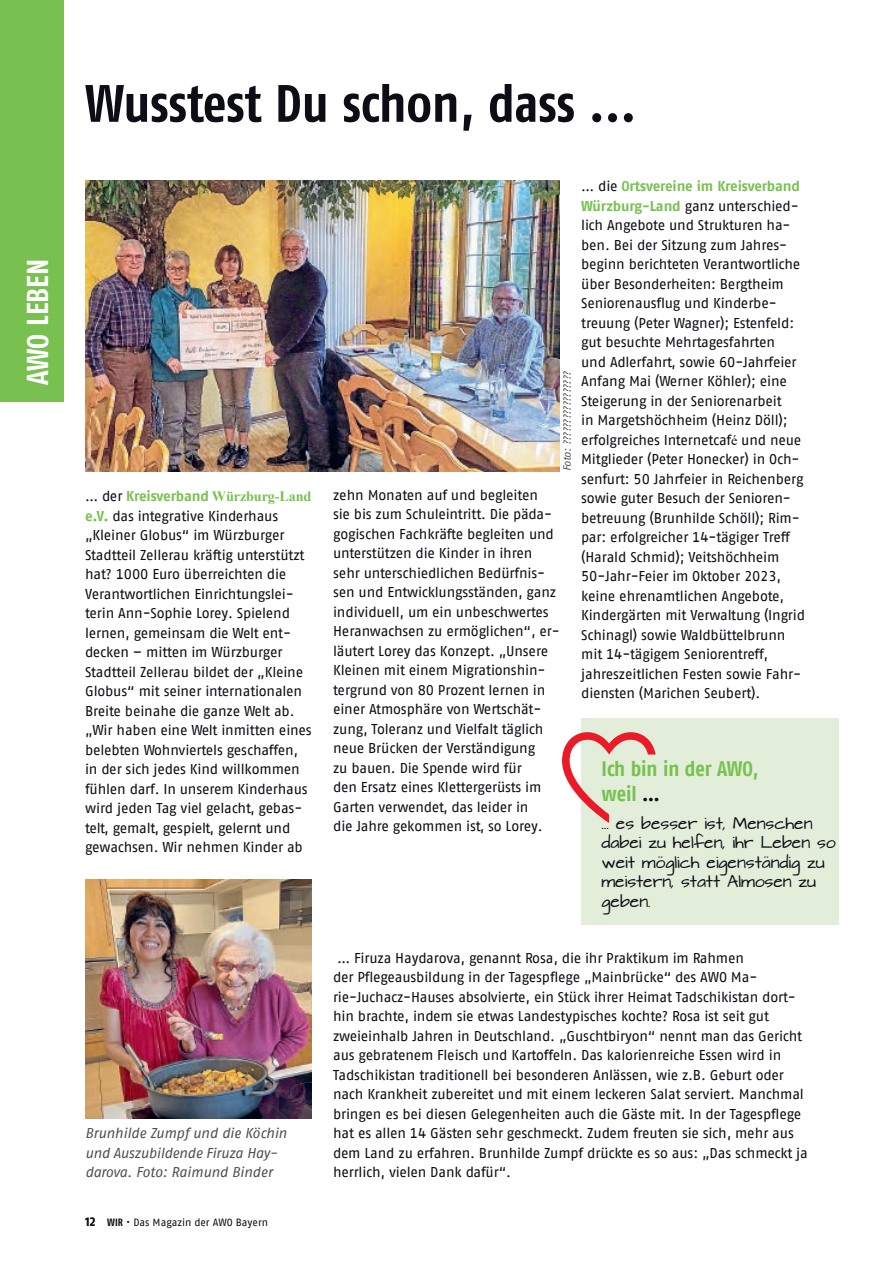
<style>
.page{position:relative;width:893px;height:1263px;background:#fff}
.page>*{position:absolute;margin:0;border:0;box-sizing:border-box;transform-origin:0 0}
.t1{font:700 52.5px "AWO Fago Cond";letter-spacing:-.005em;color:#0d0e15}
.t2{font:700 30px "AWO Fago Cond";color:#fff}
.t3{font:700 21px/24.8px "AWO Fago Cond";letter-spacing:-.005em;color:#78c150}
.t4{font:14.25px/19.5px "AWO Fago Office";letter-spacing:-.01em;color:#0d0e15}
.t5{font:14.25px/19.5px "Architects Daughter";letter-spacing:-.01em;color:#0d0e15}
.t6{font:italic 14.25px/19.5px "AWO Fago Office";letter-spacing:-.02em;color:#4f5054}
.t7{font:700 14.25px "Times New Roman";letter-spacing:-.01em;color:#78c150}
.t8{font:10.5px "AWO Fago Office";color:#0d0e15}
.t9{font:italic 10.5px "AWO Fago Office";color:#4f5054}
.s1{font-family:"AWO Fago Office";font-weight:400;color:#0d0e15}
.s2{font-family:"AWO Fago Office"}
.s3{font-weight:700;color:#78c150}
.s4{font-family:"AWO Fago Cond";font-weight:700;font-size:15px}
.s5{font-family:"AWO Fago Cond";font-weight:700}
.s6{font-family:"Times New Roman"}
.s7{color:#0d0e15}
</style>
<div class="page">
<div style="left:581px;top:719px;width:258px;height:206px;background:#e3eeda"></div>
<svg style="left:562px;top:732px;width:94px;height:91px"></svg>
<div style="left:0;top:0;width:64px;height:402px;background:#78c150"></div>
<img style="left:85px;top:180px;width:475px;height:291px">
<img style="left:85px;top:880px;width:227px;height:238px">
<h2 class="t2" style="left:20px;top:385px;width:128px;rotate:-90deg">AWO LEBEN</h2>
<h1 class="t1" style="left:85px;top:73px;width:553px">Wusstest Du schon, dass ...</h1>
<p class="t7" style="left:85px;top:486px;width:228px"><span class="s1">… der</span> <span class="s2">Kreisverband</span> Würzburg-Land</p>
<p class="t4" style="left:85px;top:506px;width:228px"><span class="s3">e.V.</span> das integrative Kinderhaus „Kleiner Globus“ im Würzburger Stadtteil Zellerau kräftig unterstützt hat? 1000 Euro überreichten die Verantwortlichen Einrichtungslei&shy;terin Ann-Sophie Lorey. Spielend lernen, gemeinsam die Welt ent&shy;decken – mitten im Würzburger Stadtteil Zellerau bildet der „Kleine Globus“ mit seiner internationalen Breite beinahe die ganze Welt ab. „Wir haben eine Welt inmitten eines belebten Wohnviertels geschaffen, in der sich jedes Kind willkommen fühlen darf. In unserem Kinderhaus wird jeden Tag viel gelacht, gebas&shy;telt, gemalt, gespielt, gelernt und gewachsen. Wir nehmen Kinder ab</p>
<p class="t6" style="left:85px;top:1123px;width:203px">Brunhilde Zumpf und die Köchin und Auszubildende Firuza Hay&shy;darova. Foto: Raimund Binder</p>
<p class="t8" style="left:85px;top:1217px;width:185px"><span class="s4">12</span> <span class="s5">WIR</span> • Das Magazin der AWO Bayern</p>
<p class="t9" style="left:561px;top:471px;width:102px;rotate:-90deg">Foto: ?????????????????</p>
<p class="t4" style="left:333px;top:485px;width:228px">zehn Monaten auf und begleiten<br>sie bis zum Schuleintritt. Die päda&shy;gogischen Fachkräfte begleiten und unterstützen die Kinder in ihren sehr unterschiedlichen Bedürfnis&shy;sen und Entwicklungsständen, ganz individuell, um ein unbeschwertes Heranwachsen zu ermöglichen“, er&shy;läutert Lorey das Konzept. „Unsere Kleinen mit einem Migrationshin&shy;tergrund von 80 Prozent lernen in einer Atmosphäre von Wertschät&shy;zung, Toleranz und Vielfalt täglich neue Brücken der Verständigung<br>zu bauen. Die Spende wird für<br>den Ersatz eines Klettergerüsts im Garten verwendet, das leider in<br>die Jahre gekommen ist, so Lorey.</p>
<p class="t4" style="left:581px;top:177px;width:226px">… die <span class="s3">Ortsvereine im Kreisverband Würzburg-Land</span> ganz unterschied&shy;lich Angebote und Strukturen ha&shy;ben. Bei der Sitzung zum Jahres&shy;beginn berichteten Verantwortliche über Besonderheiten: Bergtheim Seniorenausflug und Kinderbe&shy;treuung (Peter Wagner); Estenfeld: gut besuchte Mehrtagesfahrten<br>und Adlerfahrt, sowie 60-Jahrfeier Anfang Mai (Werner Köhler); eine Steigerung in der Seniorenarbeit<br>in Margetshöchheim (Heinz Döll); erfolgreiches Internetcaf<span class="s6">é</span> und neue Mitglieder (Peter Honecker) in Och&shy;senfurt: 50 Jahrfeier in Reichenberg sowie guter Besuch der Senioren&shy;betreuung (Brunhilde Schöll); Rim&shy;par: erfolgreicher 14-tägiger Treff (Harald Schmid); Veitshöchheim 50-Jahr-Feier im Oktober 2023, keine ehrenamtlichen Angebote, Kindergärten mit Verwaltung (Ingrid Schinagl) sowie Waldbüttelbrunn mit 14-tägigem Seniorentreff, jahreszeitlichen Festen sowie Fahr&shy;diensten (Marichen Seubert).</p>
<h3 class="t3" style="left:602px;top:756px;width:158px">Ich bin in der AWO, weil <span class="s7">…</span></h3>
<p class="t5" style="left:602px;top:814px;width:236px">… es besser ist, Menschen dabei zu helfen, ihr Leben so weit möglich eigenständig zu meistern, statt Almosen zu geben.</p>
<p class="t4" style="left:333px;top:948px;width:476px">… Firuza Haydarova, genannt Rosa, die ihr Praktikum im Rahmen<br>der Pflegeausbildung in der Tagespflege „Mainbrücke“ des AWO Ma&shy;rie-Juchacz-Hauses absolvierte, ein Stück ihrer Heimat Tadschikistan dort&shy;hin brachte, indem sie etwas Landestypisches kochte? Rosa ist seit gut zweieinhalb Jahren in Deutschland. „Guschtbiryon“ nennt man das Gericht aus gebratenem Fleisch und Kartoffeln. Das kalorienreiche Essen wird in Tadschikistan traditionell bei besonderen Anlässen, wie z.B. Geburt oder nach Krankheit zubereitet und mit einem leckeren Salat serviert. Manchmal bringen es bei diesen Gelegenheiten auch die Gäste mit. In der Tagespflege hat es allen 14 Gästen sehr geschmeckt. Zudem freuten sie sich, mehr aus dem Land zu erfahren. Brunhilde Zumpf drückte es so aus: „Das schmeckt ja herrlich, vielen Dank dafür“.</p>
</div>
